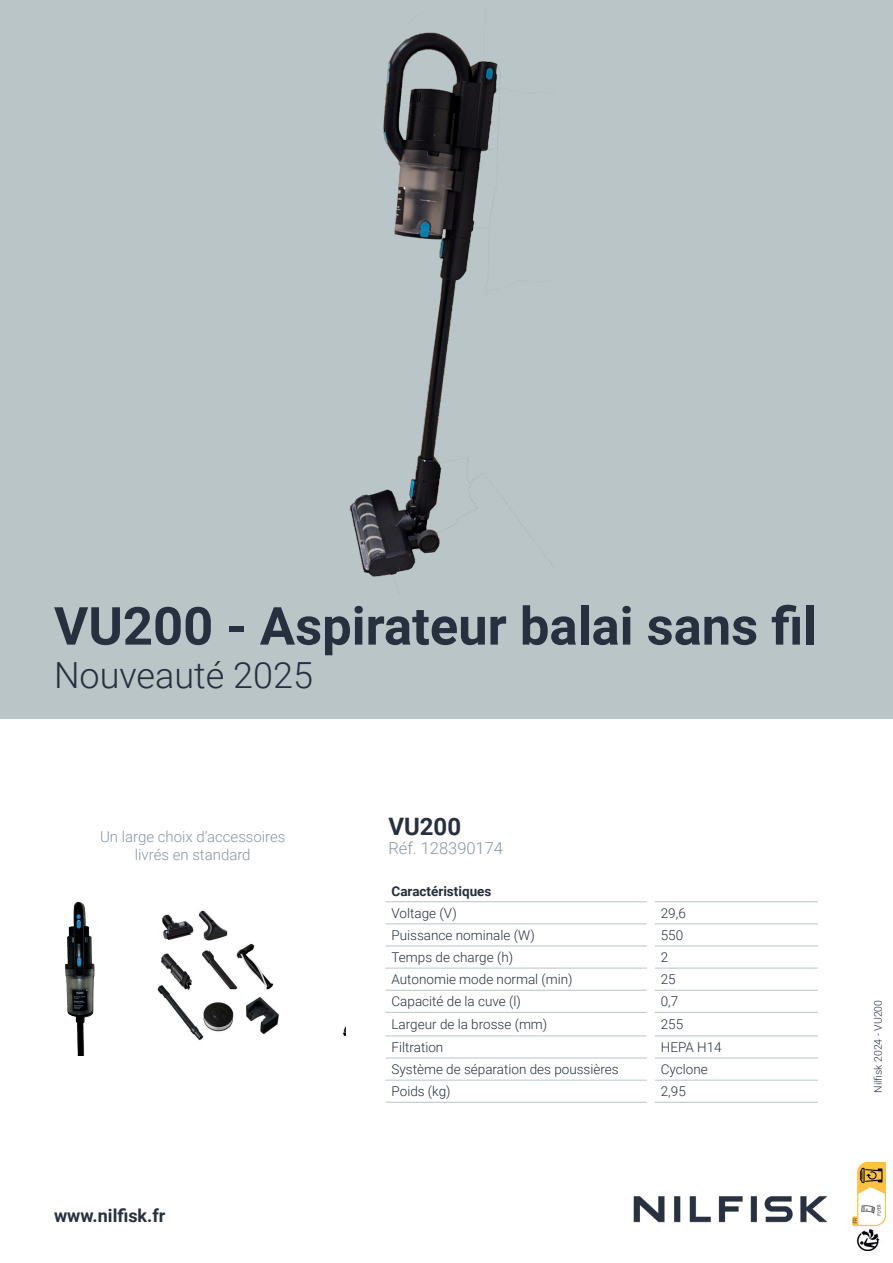
<style>
.page{position:relative;width:893px;height:1263px;background:#fff}
.page>*{position:absolute;margin:0;border:0;box-sizing:border-box;transform-origin:0 0}
.t1{font:700 52.5px "Roboto";color:#26303e}
.t2{font:300 36px "Roboto";color:#26303e}
.t3{font:700 24px "Roboto";color:#26303e}
.t4{font:700 18px "Roboto";color:#26303e}
.t5{font:300 16.5px "Roboto";color:#8796a3}
.t6{font:300 15px/18px "Roboto";color:#8796a3;text-align:center}
.t7{font:300 13.5px "Roboto";color:#26303e}
.t8{font:700 13.5px "Roboto";color:#26303e}
.t9{font:300 10.5px "Roboto";color:#26303e}
</style>
<div class="page">
<div style="left:0;top:0;width:893px;height:719px;background:#b9c5c6"></div>
<img style="left:157px;top:910px;width:189px;height:131px">
<img style="left:633px;top:1196px;width:220px;height:30px">
<img style="left:853px;top:1162px;width:32px;height:89px">
<img style="left:349px;top:32px;width:201px;height:545px">
<hr style="left:386px;top:901px;width:261px;height:1px;background:#b9c5c6">
<hr style="left:655px;top:901px;width:163px;height:1px;background:#b9c5c6">
<hr style="left:386px;top:923px;width:261px;height:1px;background:#b9c5c6">
<hr style="left:655px;top:923px;width:163px;height:1px;background:#b9c5c6">
<hr style="left:386px;top:946px;width:261px;height:1px;background:#b9c5c6">
<hr style="left:655px;top:946px;width:163px;height:1px;background:#b9c5c6">
<hr style="left:386px;top:968px;width:261px;height:1px;background:#b9c5c6">
<hr style="left:655px;top:968px;width:163px;height:1px;background:#b9c5c6">
<hr style="left:386px;top:990px;width:261px;height:1px;background:#b9c5c6">
<hr style="left:655px;top:990px;width:163px;height:1px;background:#b9c5c6">
<hr style="left:386px;top:1012px;width:261px;height:1px;background:#b9c5c6">
<hr style="left:655px;top:1012px;width:163px;height:1px;background:#b9c5c6">
<hr style="left:386px;top:1035px;width:261px;height:1px;background:#b9c5c6">
<hr style="left:655px;top:1035px;width:163px;height:1px;background:#b9c5c6">
<hr style="left:386px;top:1058px;width:261px;height:1px;background:#b9c5c6">
<hr style="left:655px;top:1058px;width:163px;height:1px;background:#b9c5c6">
<hr style="left:386px;top:1080px;width:261px;height:1px;background:#b9c5c6">
<hr style="left:655px;top:1080px;width:163px;height:1px;background:#b9c5c6">
<hr style="left:386px;top:1102px;width:261px;height:1px;background:#b9c5c6">
<hr style="left:655px;top:1102px;width:163px;height:1px;background:#b9c5c6">
<img style="left:65px;top:901px;width:30px;height:154px">
<h1 class="t1" style="left:54px;top:589px;width:764px">VU200 - Aspirateur balai sans fil</h1>
<h2 class="t2" style="left:54px;top:650px;width:260px">Nouveauté 2025</h2>
<p class="t6" style="left:100px;top:827px;width:187px">Un large choix d’accessoires livrés en standard</p>
<h3 class="t4" style="left:54px;top:1203px;width:113px">www.nilfisk.fr</h3>
<h3 class="t3" style="left:388px;top:809px;width:74px">VU200</h3>
<p class="t5" style="left:388px;top:837px;width:116px">Réf. 128390174</p>
<p class="t8" style="left:392px;top:881px;width:101px">Caractéristiques</p>
<p class="t7" style="left:392px;top:903px;width:67px">Voltage (V)</p>
<p class="t7" style="left:661px;top:903px;width:27px">29,6</p>
<p class="t7" style="left:392px;top:926px;width:145px">Puissance nominale (W)</p>
<p class="t7" style="left:661px;top:926px;width:24px">550</p>
<p class="t7" style="left:392px;top:948px;width:123px">Temps de charge (h)</p>
<p class="t7" style="left:661px;top:948px;width:9px">2</p>
<p class="t7" style="left:392px;top:970px;width:183px">Autonomie mode normal (min)</p>
<p class="t7" style="left:661px;top:970px;width:16px">25</p>
<p class="t7" style="left:392px;top:992px;width:131px">Capacité de la cuve (l)</p>
<p class="t7" style="left:661px;top:992px;width:19px">0,7</p>
<p class="t7" style="left:392px;top:1014px;width:157px">Largeur de la brosse (mm)</p>
<p class="t7" style="left:661px;top:1014px;width:24px">255</p>
<p class="t7" style="left:392px;top:1038px;width:53px">Filtration</p>
<p class="t7" style="left:661px;top:1038px;width:62px">HEPA H14</p>
<p class="t7" style="left:392px;top:1060px;width:229px">Système de séparation des poussières</p>
<p class="t7" style="left:661px;top:1060px;width:49px">Cyclone</p>
<p class="t7" style="left:392px;top:1082px;width:61px">Poids (kg)</p>
<p class="t7" style="left:661px;top:1082px;width:27px">2,95</p>
<p class="t9" style="left:871px;top:1093px;width:95px;rotate:-90deg">Nilfisk 2024 - VU200</p>
</div>
